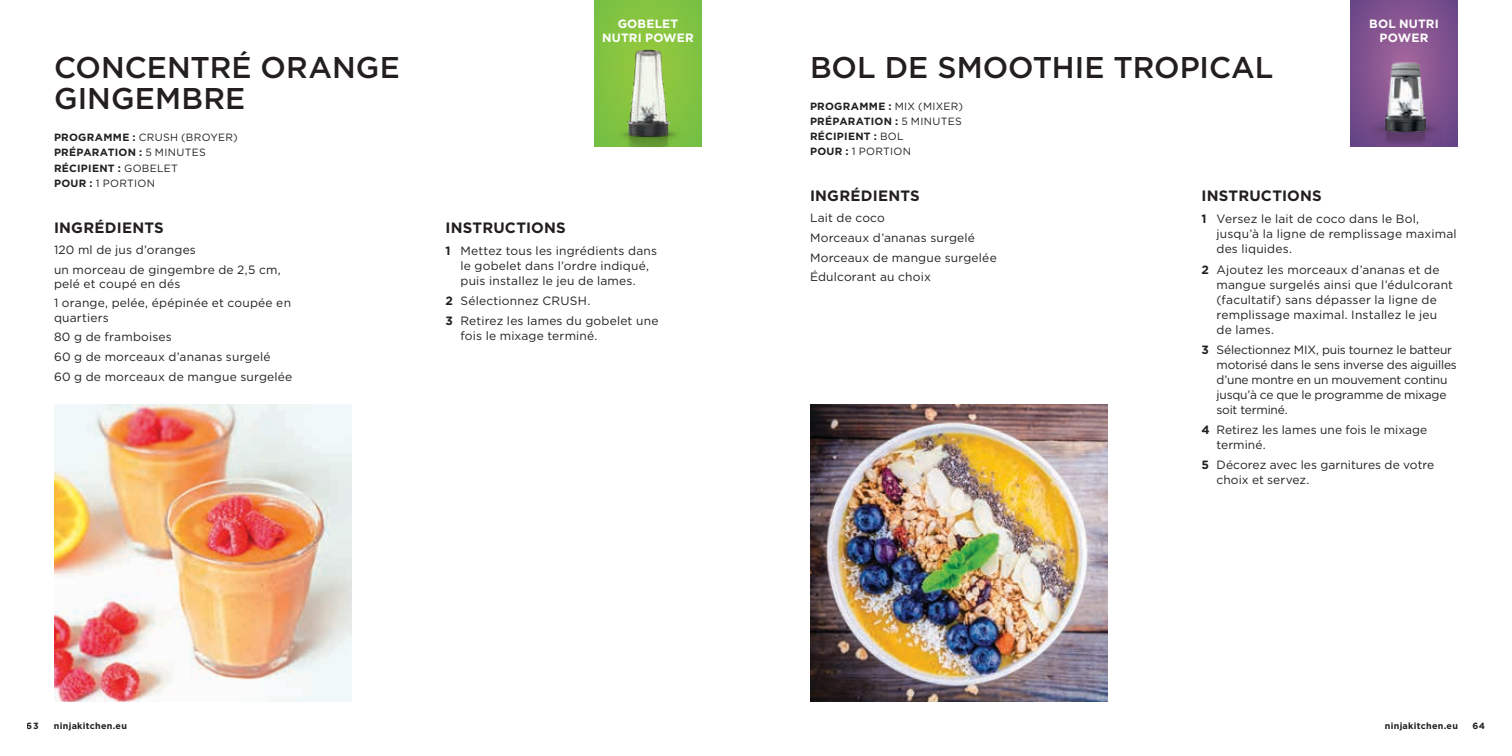
<style>
.page{position:relative;width:1512px;height:756px;background:#fff}
.page>*{position:absolute;margin:0;border:0;box-sizing:border-box;transform-origin:0 0}
.t1{font:500 30px/31.5px "Gotham";letter-spacing:.005em;color:#231f20}
.t2{font:700 15px "Gotham";letter-spacing:.015em;color:#231f20}
.t3{font:12px/15px "Gotham";letter-spacing:.015em;color:#231f20}
.t4{font:12px/15px "Gotham";letter-spacing:-.015em;color:#231f20}
.t5{font:700 12px/14.4px "Gotham";letter-spacing:.015em;color:#fff;text-align:center}
.t6{font:700 10.5px/15.3px "Gotham";letter-spacing:.025em;color:#231f20}
.t7{font:700 9px "Gotham";letter-spacing:.03em;color:#231f20}
.s1{font-weight:400}
.s2{font-weight:700}
</style>
<div class="page">
<img style="left:54px;top:404px;width:298px;height:298px">
<img style="left:810px;top:404px;width:298px;height:298px">
<svg style="left:1350px;top:0;width:108px;height:147px;background:#7f518e"></svg>
<img style="left:1361px;top:106px;width:80px;height:41px">
<img style="left:1384px;top:58px;width:44px;height:76px">
<div style="left:594px;top:0;width:108px;height:147px;background:#80c342"></div>
<img style="left:616px;top:19px;width:65px;height:128px">
<h1 class="t1" style="left:54px;top:51px;width:347px">CONCENTRÉ ORANGE<br>GINGEMBRE</h1>
<p class="t6" style="left:54px;top:130px;width:185px">PROGRAMME : <span class="s1">CRUSH (BROYER)<br></span>PRÉPARATION : <span class="s1">5 MINUTES<br></span>RÉCIPIENT : <span class="s1">GOBELET<br></span>POUR : <span class="s1">1 PORTION</span></p>
<p class="t2" style="left:54px;top:218px;width:111px">INGRÉDIENTS</p>
<p class="t3" style="left:54px;top:240px;width:228px;line-height:19.6px">120 ml de jus d’oranges<br>un morceau de gingembre de 2,5 cm,</p>
<p class="t3" style="left:54px;top:273px;width:239px;line-height:19.6px">pelé et coupé en dés<br>1 orange, pelée, épépinée et coupée en</p>
<p class="t3" style="left:54px;top:307px;width:240px;line-height:19.6px">quartiers<br>80 g de framboises<br>60 g de morceaux d’ananas surgelé<br>60 g de morceaux de mangue surgelée</p>
<p class="t5" style="left:602px;top:17px;width:93px">GOBELET<br>NUTRI POWER</p>
<p class="t2" style="left:446px;top:218px;width:122px">INSTRUCTIONS</p>
<p class="t3" style="left:446px;top:243px;width:213px;text-align:center"><span class="s2">1</span> Mettez tous les ingrédients dans le gobelet dans l’ordre indiqué, puis installez le jeu de lames.</p>
<p class="t3" style="left:446px;top:290px;width:214px;line-height:20.4px"><span class="s2">2</span> Sélectionnez CRUSH.<br><span class="s2">3</span> Retirez les lames du gobelet une</p>
<p class="t3" style="left:460px;top:328px;width:139px">fois le mixage terminé.</p>
<h1 class="t1" style="left:810px;top:51px;width:465px">BOL DE SMOOTHIE TROPICAL</h1>
<p class="t6" style="left:810px;top:98px;width:154px">PROGRAMME : <span class="s1">MIX (MIXER)<br></span>PRÉPARATION : <span class="s1">5 MINUTES<br></span>RÉCIPIENT : <span class="s1">BOL<br></span>POUR : <span class="s1">1 PORTION</span></p>
<p class="t5" style="left:1369px;top:17px;width:71px">BOL NUTRI<br>POWER</p>
<p class="t2" style="left:810px;top:186px;width:111px">INGRÉDIENTS</p>
<p class="t3" style="left:810px;top:208px;width:188px;line-height:19.6px">Lait de coco<br>Morceaux d’ananas surgelé<br>Morceaux de mangue surgelée<br>Édulcorant au choix</p>
<p class="t2" style="left:1202px;top:186px;width:122px">INSTRUCTIONS</p>
<p class="t3" style="left:1216px;top:211px;width:242px;text-indent:-15px"><span class="s2">1</span> Versez le lait de coco dans le Bol, jusqu’à la ligne de remplissage maximal des liquides.</p>
<p class="t3" style="left:1216px;top:262px;width:238px;text-indent:-15px"><span class="s2">2</span> Ajoutez les morceaux d’ananas et de mangue surgelés ainsi que l’édulcorant (facultatif) sans dépasser la ligne de remplissage maximal. Installez le jeu de lames.</p>
<p class="t4" style="left:1216px;top:342px;width:242px;text-indent:-15px"><span class="s2">3</span> Sélectionnez MIX, puis tournez le batteur motorisé dans le sens inverse des aiguilles d’une montre en un mouvement continu jusqu’à ce que le programme de mixage soit terminé.</p>
<p class="t3" style="left:1216px;top:423px;width:212px;line-height:14.2px;text-indent:-15px"><span class="s2">4</span> Retirez les lames une fois le mixage terminé.</p>
<p class="t3" style="left:1216px;top:457px;width:219px;text-indent:-15px"><span class="s2">5</span> Décorez avec les garnitures de votre choix et servez.</p>
<p class="t7" style="left:27px;top:720px;width:13px">63</p>
<p class="t7" style="left:54px;top:720px;width:75px">ninjakitchen.eu</p>
<p class="t7" style="left:1385px;top:720px;width:75px">ninjakitchen.eu</p>
<p class="t7" style="left:1473px;top:720px;width:14px">64</p>
</div>
